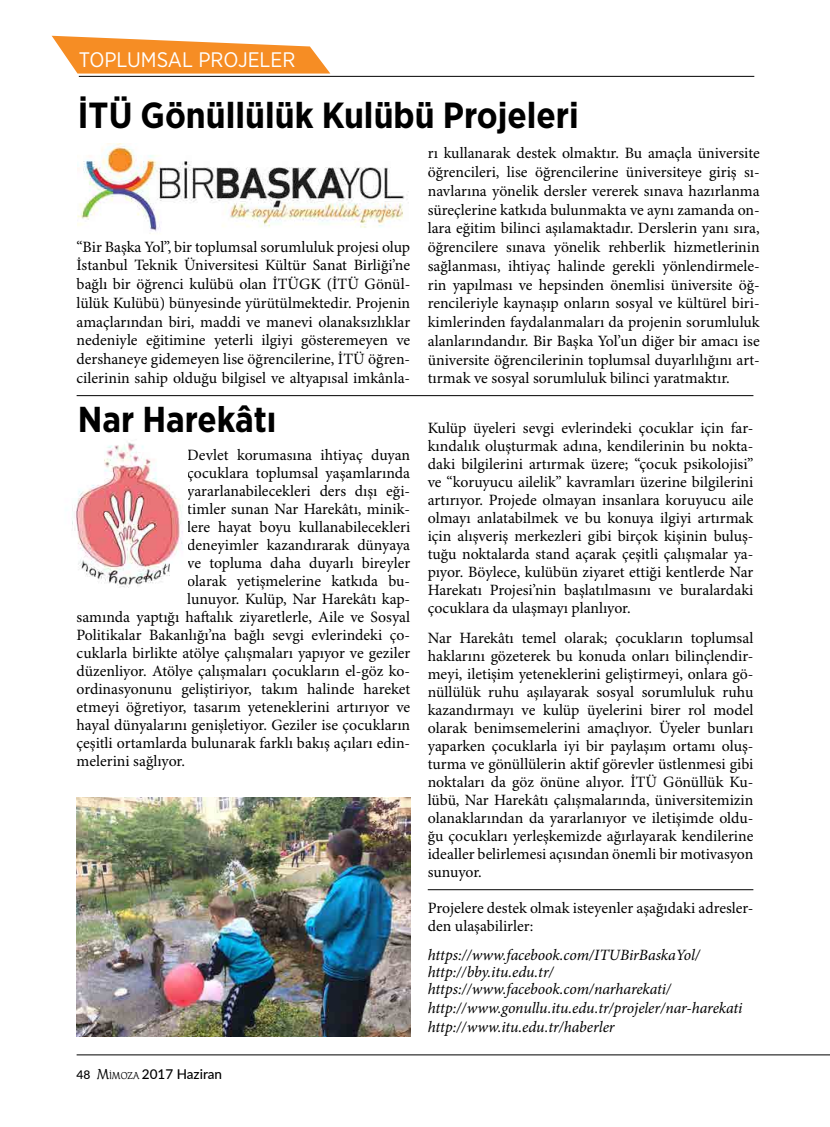
<style>
.page{position:relative;width:830px;height:1127px;background:#fff}
.page>*{position:absolute;margin:0;border:0;box-sizing:border-box;transform-origin:0 0}
.t1{font:700 36.3px "Gotham Narrow";color:#000}
.t2{font:700 36px "Gotham Narrow";color:#000}
.t3{font:21px "Gotham Narrow";color:#fff}
.t4{font:15.75px/18px "Minion Pro";color:#000;text-align:justify}
.t5{font:italic 15.75px/18.9px "Minion Pro";letter-spacing:-.005em;color:#000}
.t6{font:500 13.5px "Lato";color:#000}
.s1{font-size:12px}
.s2{font-family:"Althea";font-weight:400;font-size:15px}
.s3{font-family:"Althea";font-weight:400;font-size:10.5px}
</style>
<div class="page">
<hr style="left:77px;top:1054px;width:752px;height:1px;background:#000">
<hr style="left:79px;top:76px;width:675px;height:1px;background:#000">
<svg style="left:52px;top:36px;width:278px;height:38px"></svg>
<img style="left:78px;top:143px;width:331px;height:91px">
<img style="left:72px;top:442px;width:111px;height:146px">
<img style="left:77px;top:797px;width:333px;height:239px">
<hr style="left:77px;top:395px;width:676px;height:1px;background:#000">
<hr style="left:427px;top:889px;width:326px;height:1px;background:#000">
<h3 class="t3" style="left:79px;top:47px;width:218px">TOPLUMSAL PROJELER</h3>
<h1 class="t1" style="left:78px;top:91px;width:502px">İTÜ Gönüllülük Kulübü Projeleri</h1>
<p class="t4" style="left:77px;top:238px;width:335px;line-height:18.8px">“Bir Başka Yol”, bir toplumsal sorumluluk projesi olup İstanbul Teknik Üniversitesi Kültür Sanat Birliği’ne bağlı bir öğrenci kulübü olan İTÜGK (İTÜ Gönül&shy;lülük Kulübü) bünyesinde yürütülmektedir. Projenin amaçlarından biri, maddi ve manevi olanaksızlıklar nedeniyle eğitimine yeterli ilgiyi gösteremeyen ve dershaneye gidemeyen lise öğrencilerine, İTÜ öğren&shy;cilerinin sahip olduğu bilgisel ve altyapısal imkânla-</p>
<h2 class="t2" style="left:78px;top:396px;width:200px">Nar Harekâtı</h2>
<p class="t4" style="left:187px;top:446px;width:224px">Devlet korumasına ihtiyaç duyan</p>
<p class="t4" style="left:187px;top:464px;width:224px">çocuklara toplumsal yaşamlarında</p>
<p class="t4" style="left:187px;top:482px;width:224px">yararlanabilecekleri ders dışı eği-</p>
<p class="t4" style="left:187px;top:500px;width:224px">timler sunan Nar Harekâtı, minik-</p>
<p class="t4" style="left:187px;top:518px;width:224px">lere hayat boyu kullanabilecekleri</p>
<p class="t4" style="left:187px;top:536px;width:224px">deneyimler kazandırarak dünyaya</p>
<p class="t4" style="left:187px;top:554px;width:224px">ve topluma daha duyarlı bireyler</p>
<p class="t4" style="left:187px;top:572px;width:224px">olarak yetişmelerine katkıda bu-</p>
<p class="t4" style="left:187px;top:590px;width:224px">lunuyor. Kulüp, Nar Harekâtı kap-</p>
<p class="t4" style="left:77px;top:608px;width:335px">samında yaptığı haftalık ziyaretlerle, Aile ve Sosyal</p>
<p class="t4" style="left:77px;top:626px;width:335px">Politikalar Bakanlığı’na bağlı sevgi evlerindeki ço-</p>
<p class="t4" style="left:77px;top:644px;width:335px">cuklarla birlikte atölye çalışmaları yapıyor ve geziler</p>
<p class="t4" style="left:77px;top:662px;width:335px">düzenliyor. Atölye çalışmaları çocukların el-göz ko-</p>
<p class="t4" style="left:77px;top:680px;width:335px">ordinasyonunu geliştiriyor, takım halinde hareket</p>
<p class="t4" style="left:77px;top:698px;width:335px">etmeyi öğretiyor, tasarım yeteneklerini artırıyor ve</p>
<p class="t4" style="left:77px;top:716px;width:335px">hayal dünyalarını genişletiyor. Geziler ise çocukların</p>
<p class="t4" style="left:77px;top:734px;width:335px">çeşitli ortamlarda bulunarak farklı bakış açıları edin-</p>
<p class="t4" style="left:77px;top:752px;width:110px">melerini sağlıyor.</p>
<p class="t6" style="left:77px;top:1064px;width:147px"><span class="s1">48</span> <span class="s2">M</span><span class="s3">İMOZA</span> 2017 Haziran</p>
<p class="t4" style="left:427px;top:145px;width:333px;line-height:18.8px">rı kullanarak destek olmaktır. Bu amaçla üniversite öğrencileri, lise öğrencilerine üniversiteye giriş sı&shy;navlarına yönelik dersler vererek sınava hazırlanma süreçlerine katkıda bulunmakta ve aynı zamanda on&shy;lara eğitim bilinci aşılamaktadır. Derslerin yanı sıra, öğrencilere sınava yönelik rehberlik hizmetlerinin sağlanması, ihtiyaç halinde gerekli yönlendirmele&shy;rin yapılması ve hepsinden önemlisi üniversite öğ&shy;rencileriyle kaynaşıp onların sosyal ve kültürel biri&shy;kimlerinden faydalanmaları da projenin sorumluluk alanlarındandır. Bir Başka Yol’un diğer bir amacı ise üniversite öğrencilerinin toplumsal duyarlılığını art&shy;tırmak ve sosyal sorumluluk bilinci yaratmaktır.</p>
<p class="t4" style="left:427px;top:419px;width:327px">Kulüp üyeleri sevgi evlerindeki çocuklar için far&shy;kındalık oluşturmak adına, kendilerinin bu nokta&shy;daki bilgilerini artırmak üzere; “çocuk psikolojisi” ve “koruyucu ailelik” kavramları üzerine bilgilerini artırıyor. Projede olmayan insanlara koruyucu aile olmayı anlatabilmek ve bu konuya ilgiyi artırmak için alışveriş merkezleri gibi birçok kişinin buluş&shy;tuğu noktalarda stand açarak çeşitli çalışmalar ya&shy;pıyor. Böylece, kulübün ziyaret ettiği kentlerde Nar Harekatı Projesi’nin başlatılmasını ve buralardaki çocuklara da ulaşmayı planlıyor.</p>
<p class="t4" style="left:427px;top:629px;width:327px">Nar Harekâtı temel olarak; çocukların toplumsal haklarını gözeterek bu konuda onları bilinçlendir&shy;meyi, iletişim yeteneklerini geliştirmeyi, onlara gö&shy;nüllülük ruhu aşılayarak sosyal sorumluluk ruhu kazandırmayı ve kulüp üyelerini birer rol model olarak benimsemelerini amaçlıyor. Üyeler bunları yaparken çocuklarla iyi bir paylaşım ortamı oluş&shy;turma ve gönüllülerin aktif görevler üstlenmesi gibi noktaları da göz önüne alıyor. İTÜ Gönüllük Ku&shy;lübü, Nar Harekâtı çalışmalarında, üniversitemizin olanaklarından da yararlanıyor ve iletişimde oldu&shy;ğu çocukları yerleşkemizde ağırlayarak kendilerine idealler belirlemesi açısından önemli bir motivasyon sunuyor.</p>
<p class="t4" style="left:427px;top:899px;width:327px">Projelere destek olmak isteyenler aşağıdaki adresler&shy;den ulaşabilirler:</p>
<p class="t5" style="left:427px;top:947px;width:274px;line-height:16.5px">https://www.facebook.com/ITUBirBaskaYol/ http://bby.itu.edu.tr/</p>
<p class="t5" style="left:427px;top:980px;width:316px">https://www.facebook.com/narharekati/ http://www.gonullu.itu.edu.tr/projeler/nar-harekati http://www.itu.edu.tr/haberler</p>
</div>
